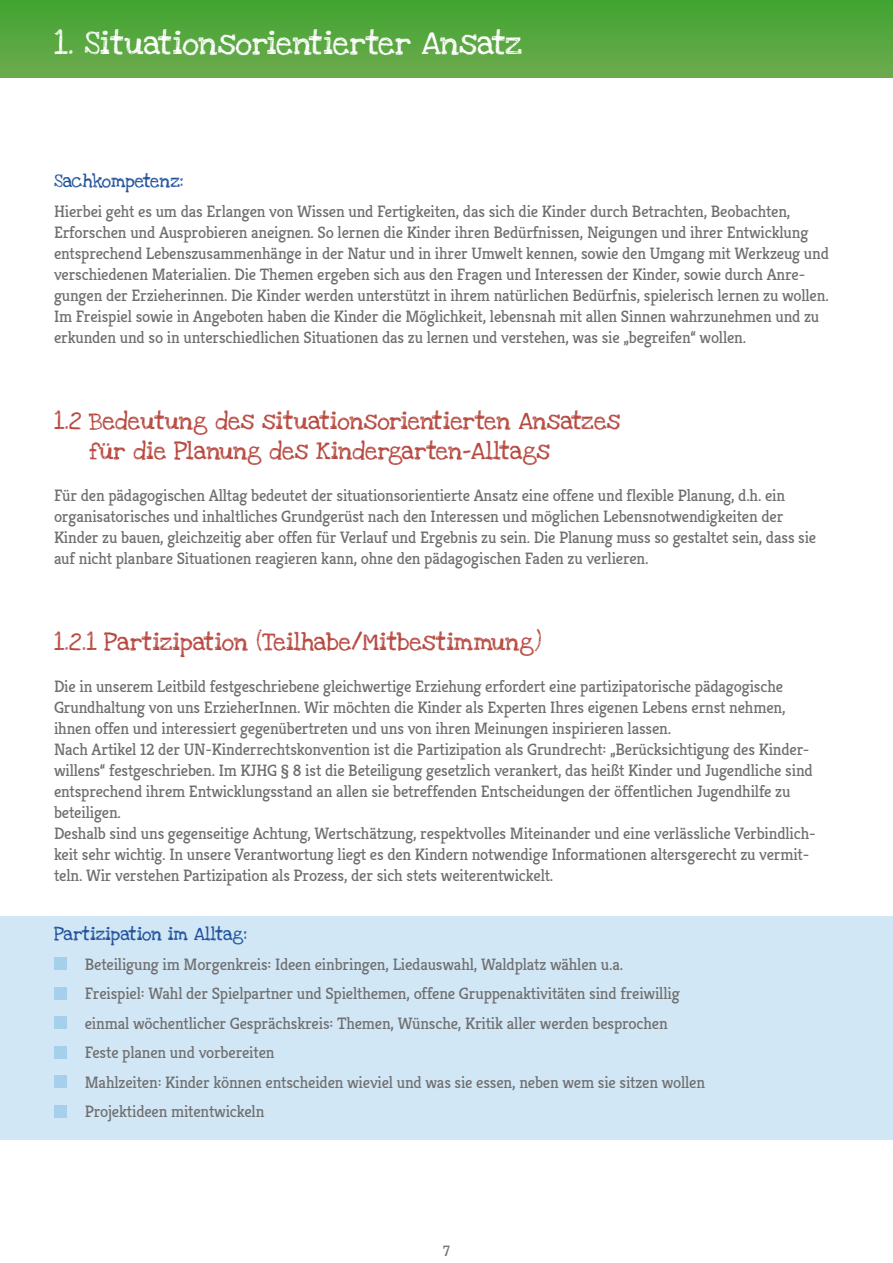
<style>
.page{position:relative;width:893px;height:1263px;background:#fff}
.page>*{position:absolute;margin:0;border:0;box-sizing:border-box;transform-origin:0 0}
.t1{font:24px "Love Ya Like A Sister";color:#fff}
.t2{font:18px/30px "Love Ya Like A Sister";color:#b7483f}
.t3{font:16.5px/21px "Kreon";letter-spacing:-.01em;color:#706f6f}
.t4{font:15px "Kreon";color:#706f6f}
.t5{font:13.5px "Love Ya Like A Sister";color:#1d4f99}
</style>
<div class="page">
<div style="left:0;top:916px;width:893px;height:223px;background:#d2e7f6"></div>
<div style="left:1px;top:0;width:892px;height:77px;background:linear-gradient(to bottom,#41a430,#6dab4f)"></div>
<div style="left:54px;top:958px;width:12px;height:12px;background:#a6cfec"></div>
<div style="left:54px;top:987px;width:12px;height:12px;background:#a6cfec"></div>
<div style="left:54px;top:1017px;width:12px;height:12px;background:#a6cfec"></div>
<div style="left:54px;top:1046px;width:12px;height:12px;background:#a6cfec"></div>
<div style="left:54px;top:1076px;width:12px;height:12px;background:#a6cfec"></div>
<div style="left:54px;top:1105px;width:12px;height:12px;background:#a6cfec"></div>
<h1 class="t1" style="left:54px;top:23px;width:470px">1. Situationsorientierter Ansatz</h1>
<p class="t5" style="left:54px;top:170px;width:131px">Sachkompetenz:</p>
<p class="t3" style="left:54px;top:201px;width:776px">Hierbei geht es um das Erlangen von Wissen und Fertigkeiten, das sich die Kinder durch Betrachten, Beobachten, Erforschen und Ausprobieren aneignen. So lernen die Kinder ihren Bedürfnissen, Neigungen und ihrer Entwicklung entsprechend Lebenszusammenhänge in der Natur und in ihrer Umwelt kennen, sowie den Umgang mit Werkzeug und verschiedenen Materialien. Die Themen ergeben sich aus den Fragen und Interessen der Kinder, sowie durch Anre&shy;gungen der Erzieherinnen. Die Kinder werden unterstützt in ihrem natürlichen Bedürfnis, spielerisch lernen zu wollen.<br>Im Freispiel sowie in Angeboten haben die Kinder die Möglichkeit, lebensnah mit allen Sinnen wahrzunehmen und zu erkunden und so in unterschiedlichen Situationen das zu lernen und verstehen, was sie „begreifen“ wollen.</p>
<p class="t2" style="left:89px;top:406px;width:532px;text-indent:-35px">1.2 Bedeutung des situationsorientierten Ansatzes für die Planung des Kindergarten-Alltags</p>
<p class="t3" style="left:54px;top:485px;width:764px">Für den pädagogischen Alltag bedeutet der situationsorientierte Ansatz eine offene und flexible Planung, d.h. ein organisatorisches und inhaltliches Grundgerüst nach den Interessen und möglichen Lebensnotwendigkeiten der Kinder zu bauen, gleichzeitig aber offen für Verlauf und Ergebnis zu sein. Die Planung muss so gestaltet sein, dass sie auf nicht planbare Situationen reagieren kann, ohne den pädagogischen Faden zu verlieren.</p>
<p class="t2" style="left:54px;top:627px;width:489px">1.2.1 Partizipation (Teilhabe/Mitbestimmung)</p>
<p class="t3" style="left:54px;top:676px;width:763px">Die in unserem Leitbild festgeschriebene gleichwertige Erziehung erfordert eine partizipatorische pädagogische Grundhaltung von uns ErzieherInnen. Wir möchten die Kinder als Experten Ihres eigenen Lebens ernst nehmen, ihnen offen und interessiert gegenübertreten und uns von ihren Meinungen inspirieren lassen.<br>Nach Artikel 12 der UN-Kinderrechtskonvention ist die Partizipation als Grundrecht: „Berücksichtigung des Kinder&shy;willens“ festgeschrieben. Im KJHG § 8 ist die Beteiligung gesetzlich verankert, das heißt Kinder und Jugendliche sind entsprechend ihrem Entwicklungsstand an allen sie betreffenden Entscheidungen der öffentlichen Jugendhilfe zu beteiligen.<br>Deshalb sind uns gegenseitige Achtung, Wertschätzung, respektvolles Miteinander und eine verlässliche Verbindlich&shy;keit sehr wichtig. In unsere Verantwortung liegt es den Kindern notwendige Informationen altersgerecht zu vermit&shy;teln. Wir verstehen Partizipation als Prozess, der sich stets weiterentwickelt.</p>
<p class="t5" style="left:54px;top:923px;width:195px">Partizipation im Alltag:</p>
<p class="t3" style="left:85px;top:949px;width:622px;line-height:29.5px">Beteiligung im Morgenkreis: Ideen einbringen, Liedauswahl, Waldplatz wählen u.a.<br>Freispiel: Wahl der Spielpartner und Spielthemen, offene Gruppenaktivitäten sind freiwillig einmal wöchentlicher Gesprächskreis: Themen, Wünsche, Kritik aller werden besprochen Feste planen und vorbereiten<br>Mahlzeiten: Kinder können entscheiden wieviel und was sie essen, neben wem sie sitzen wollen Projektideen mitentwickeln</p>
<p class="t4" style="left:443px;top:1242px;width:8px">7</p>
</div>
